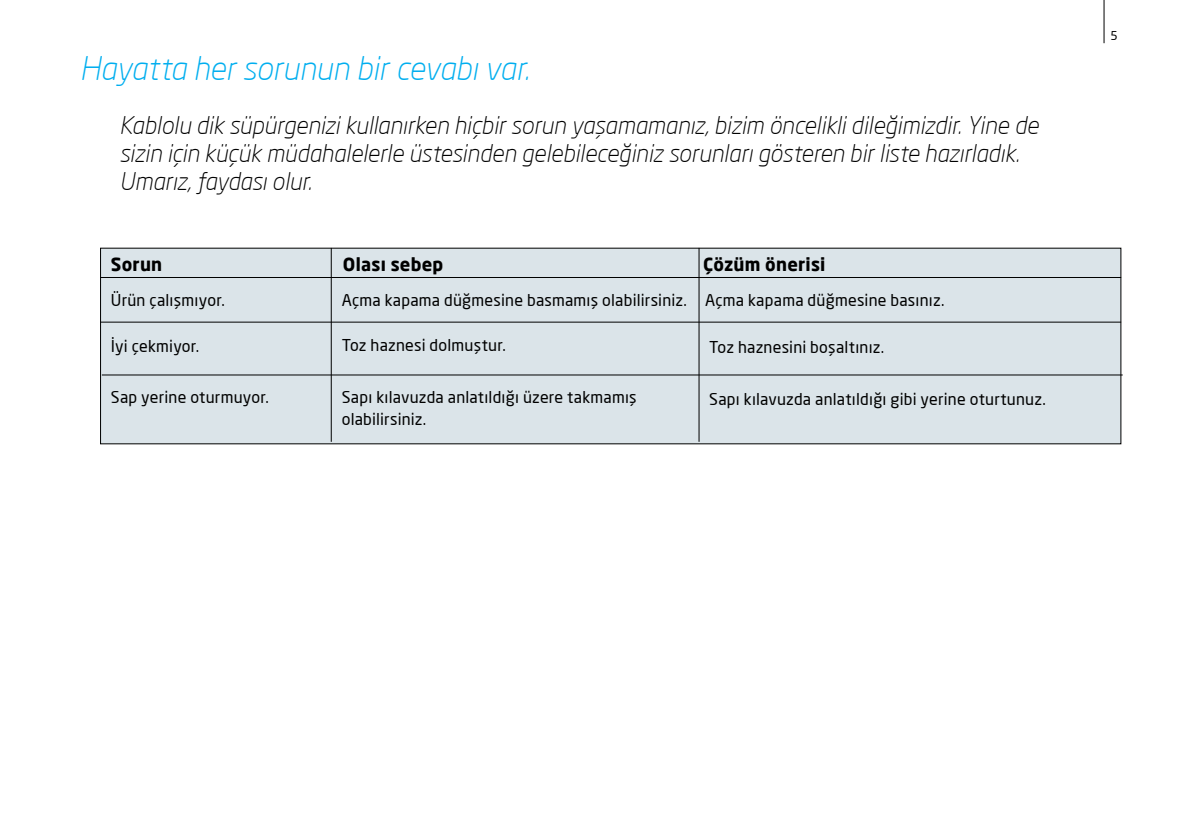
<style>
.page{position:relative;width:1191px;height:840px;background:#fff}
.page>*{position:absolute;margin:0;border:0;box-sizing:border-box;transform-origin:0 0}
.t1{font:italic 300 32px "Neo Sans Pro";letter-spacing:-.005em;color:#00aeef}
.t2{font:italic 300 24px/28px "Neo Sans Pro";letter-spacing:-.005em;color:#000}
.t3{font:700 18px "Neo Sans Pro";letter-spacing:.015em;color:#000}
.t4{font:16px/22px "Neo Sans Pro";letter-spacing:.015em;color:#000}
.t5{font:12px "Neo Sans Pro";color:#000}
</style>
<div class="page">
<hr style="left:1103px;top:0;width:1px;height:43px;background:#000">
<div style="left:101px;top:248px;width:1019px;height:195px;background:#dbe4e9"></div>
<hr style="left:331px;top:248px;width:1px;height:193px;background:#000">
<hr style="left:698px;top:248px;width:1px;height:193px;background:#000">
<hr style="left:100px;top:277px;width:1021px;height:1px;background:#000">
<hr style="left:100px;top:321px;width:1021px;height:1px;background:#000">
<hr style="left:102px;top:374px;width:1020px;height:1px;background:#000">
<h1 class="t1" style="left:80px;top:49px;width:451px">Hayatta her sorunun bir cevabı var.</h1>
<h2 class="t2" style="left:120px;top:111px;width:920px">Kablolu dik süpürgenizi kullanırken hiçbir sorun yaşamamanız, bizim öncelikli dileğimizdir. Yine de sizin için küçük müdahalelerle üstesinden gelebileceğiniz sorunları gösteren bir liste hazırladık.<br>Umarız, faydası olur.</h2>
<p class="t3" style="left:111px;top:252px;width:53px">Sorun</p>
<p class="t3" style="left:343px;top:252px;width:102px">Olası sebep</p>
<p class="t4" style="left:111px;top:289px;width:115px">Ürün çalışmıyor.</p>
<p class="t4" style="left:342px;top:289px;width:604px">Açma kapama düğmesine basmamış olabilirsiniz. Açma kapama düğmesine basınız.</p>
<p class="t4" style="left:111px;top:334px;width:90px">İyi çekmiyor.</p>
<p class="t3" style="left:703px;top:252px;width:124px">Çözüm önerisi</p>
<p class="t4" style="left:342px;top:334px;width:166px">Toz haznesi dolmuştur.</p>
<p class="t4" style="left:709px;top:336px;width:176px">Toz haznesini boşaltınız.</p>
<p class="t4" style="left:111px;top:385px;width:160px">Sap yerine oturmuyor.</p>
<p class="t4" style="left:342px;top:385px;width:296px">Sapı kılavuzda anlatıldığı üzere takmamış olabilirsiniz.</p>
<p class="t4" style="left:709px;top:387px;width:338px">Sapı kılavuzda anlatıldığı gibi yerine oturtunuz.</p>
<p class="t5" style="left:1110px;top:28px;width:9px">5</p>
</div>
